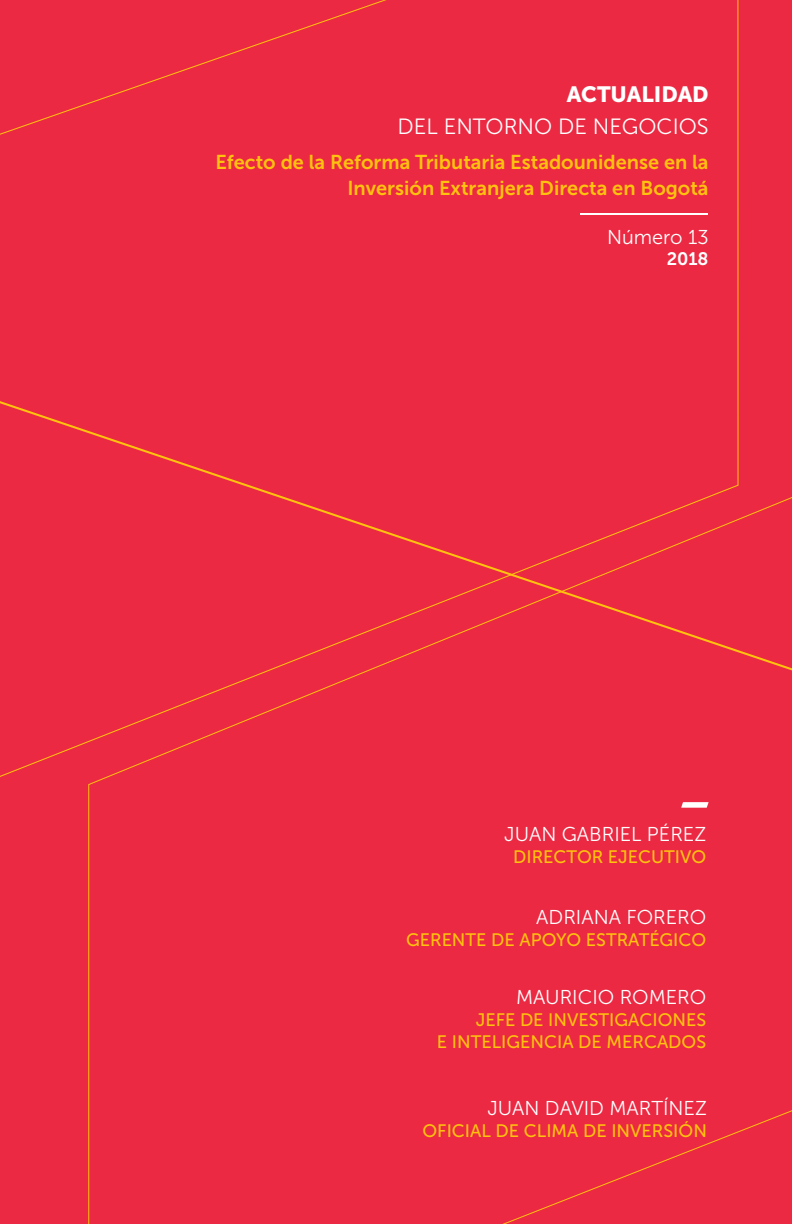
<style>
.page{position:relative;width:792px;height:1224px;background:#fff}
.page>*{position:absolute;margin:0;border:0;box-sizing:border-box;transform-origin:0 0}
.t1{font:22px "Museo Sans 300";color:#fff}
.t2{font:22px "Museo Sans 900";color:#fff}
.t3{font:20px/26px "Museo Sans 700";color:#ffc20e;text-align:right}
.t4{font:20px "Museo Sans 300";color:#fff}
.t5{font:18px/21.6px "Museo Sans 500";color:#ffc20e;text-align:right}
.t6{font:18px "Museo Sans 700";color:#fff}
</style>
<div class="page">
<div style="left:739px;top:0;width:53px;height:1224px;background:#eb2942"></div>
<div style="left:0;top:0;width:739px;height:1224px;background:#eb2942"></div>
<svg style="left:681px;top:802px;width:28px;height:6px"></svg>
<hr style="left:580px;top:213px;width:128px;height:2px;background:#fff">
<p class="t2" style="left:567px;top:81px;width:143px">ACTUALIDAD</p>
<p class="t1" style="left:398px;top:114px;width:313px">DEL ENTORNO DE NEGOCIOS</p>
<p class="t3" style="left:215px;top:150px;width:495px">Efecto de la Reforma Tributaria Estadounidense en la<br>Inversión Extranjera Directa en Bogotá</p>
<p class="t4" style="left:607px;top:226px;width:103px">Número 13</p>
<p class="t6" style="left:667px;top:249px;width:43px">2018</p>
<p class="t4" style="left:504px;top:823px;width:204px">JUAN GABRIEL PÉREZ</p>
<p class="t5" style="left:513px;top:846px;width:195px">DIRECTOR EJECUTIVO</p>
<p class="t4" style="left:536px;top:907px;width:172px">ADRIANA FORERO</p>
<p class="t5" style="left:406px;top:929px;width:302px">GERENTE DE APOYO ESTRATÉGICO</p>
<p class="t4" style="left:516px;top:987px;width:192px">MAURICIO ROMERO</p>
<p class="t5" style="left:437px;top:1009px;width:271px">JEFE DE INVESTIGACIONES<br>E INTELIGENCIA DE MERCADOS</p>
<p class="t4" style="left:487px;top:1098px;width:221px">JUAN DAVID MARTÍNEZ</p>
<p class="t5" style="left:423px;top:1120px;width:286px">OFICIAL DE CLIMA DE INVERSIÓN</p>
</div>
